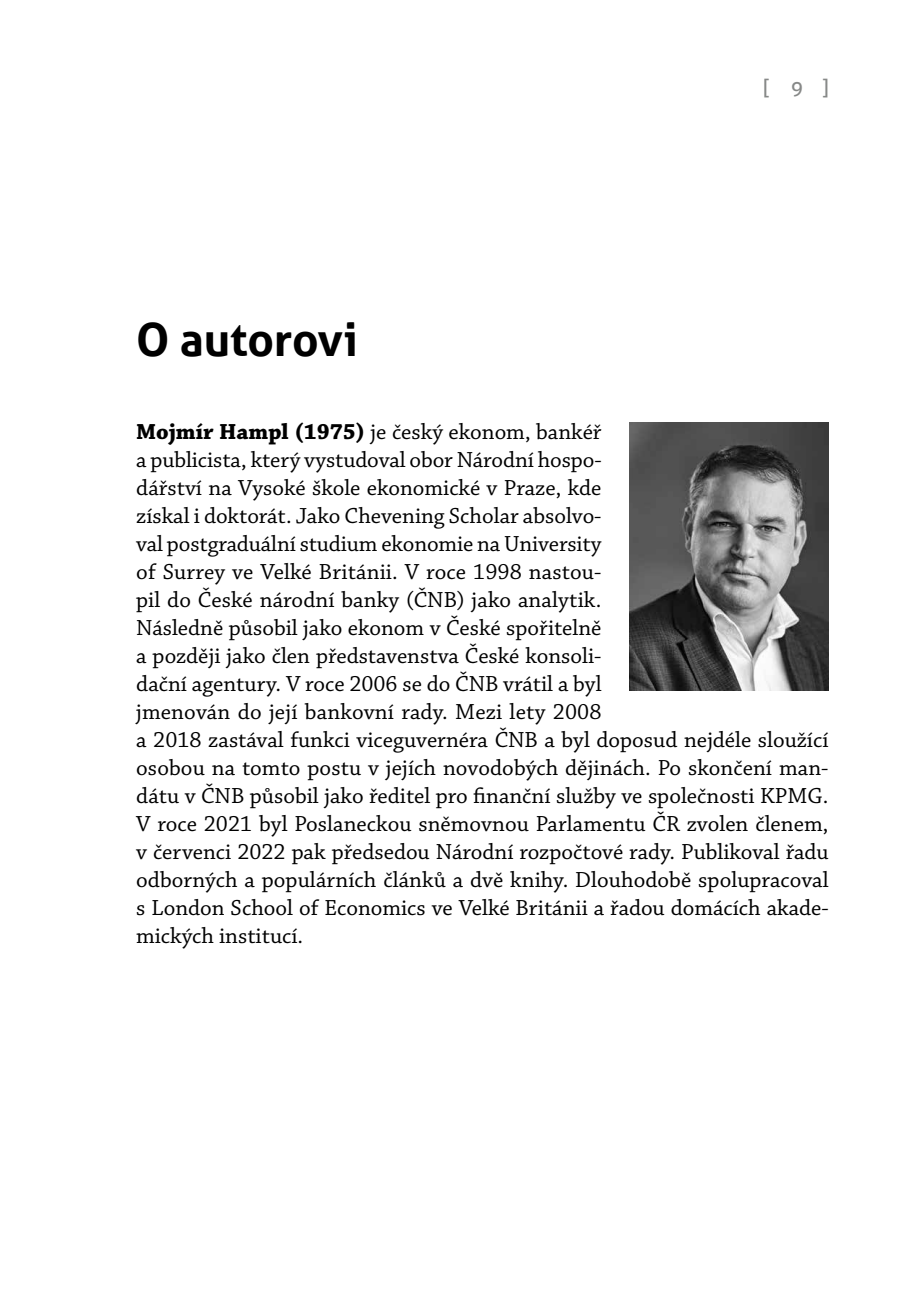
<style>
.page{position:relative;width:908px;height:1304px;background:#fff}
.page>*{position:absolute;margin:0;border:0;box-sizing:border-box;transform-origin:0 0}
.t1{font:700 46px "Aller";letter-spacing:-.005em;color:#000}
.t2{font:23px/28px "Chaparral Pro";color:#000}
.t3{font:20px "Aller";color:#878988}
.s1{font-weight:700}
</style>
<div class="page">
<img style="left:629px;top:422px;width:199px;height:269px">
<h1 class="t1" style="left:136px;top:311px;width:223px">O autorovi</h1>
<p class="t3" style="left:763px;top:75px;width:8px">[</p>
<p class="t3" style="left:821px;top:75px;width:8px">]</p>
<p class="t3" style="left:791px;top:75px;width:13px">9</p>
<p class="t2" style="left:136px;top:419px;width:693px"><span class="s1">Mojmír Hampl (1975)</span> je český ekonom, bankéř<br>a publicista, který vystudoval obor Národní hospo-<br>dářství na Vysoké škole ekonomické v Praze, kde<br>získal i doktorát. Jako Chevening Scholar absolvo-<br>val postgraduální studium ekonomie na University<br>of Surrey ve Velké Británii. V roce 1998 nastou-<br>pil do České národní banky (ČNB) jako analytik.<br>Následně působil jako ekonom v České spořitelně<br>a později jako člen představenstva České konsoli-<br>dační agentury. V roce 2006 se do ČNB vrátil a byl<br>jmenován do její bankovní rady. Mezi lety 2008<br>a 2018 zastával funkci viceguvernéra ČNB a byl doposud nejdéle sloužící osobou na tomto postu v jejích novodobých dějinách. Po skončení man&shy;dátu v ČNB působil jako ředitel pro finanční služby ve společnosti KPMG.<br>V roce 2021 byl Poslaneckou sněmovnou Parlamentu ČR zvolen členem, v červenci 2022 pak předsedou Národní rozpočtové rady. Publikoval řadu odborných a populárních článků a dvě knihy. Dlouhodobě spolupracoval s London School of Economics ve Velké Británii a řadou domácích akade&shy;mických institucí.</p>
</div>
